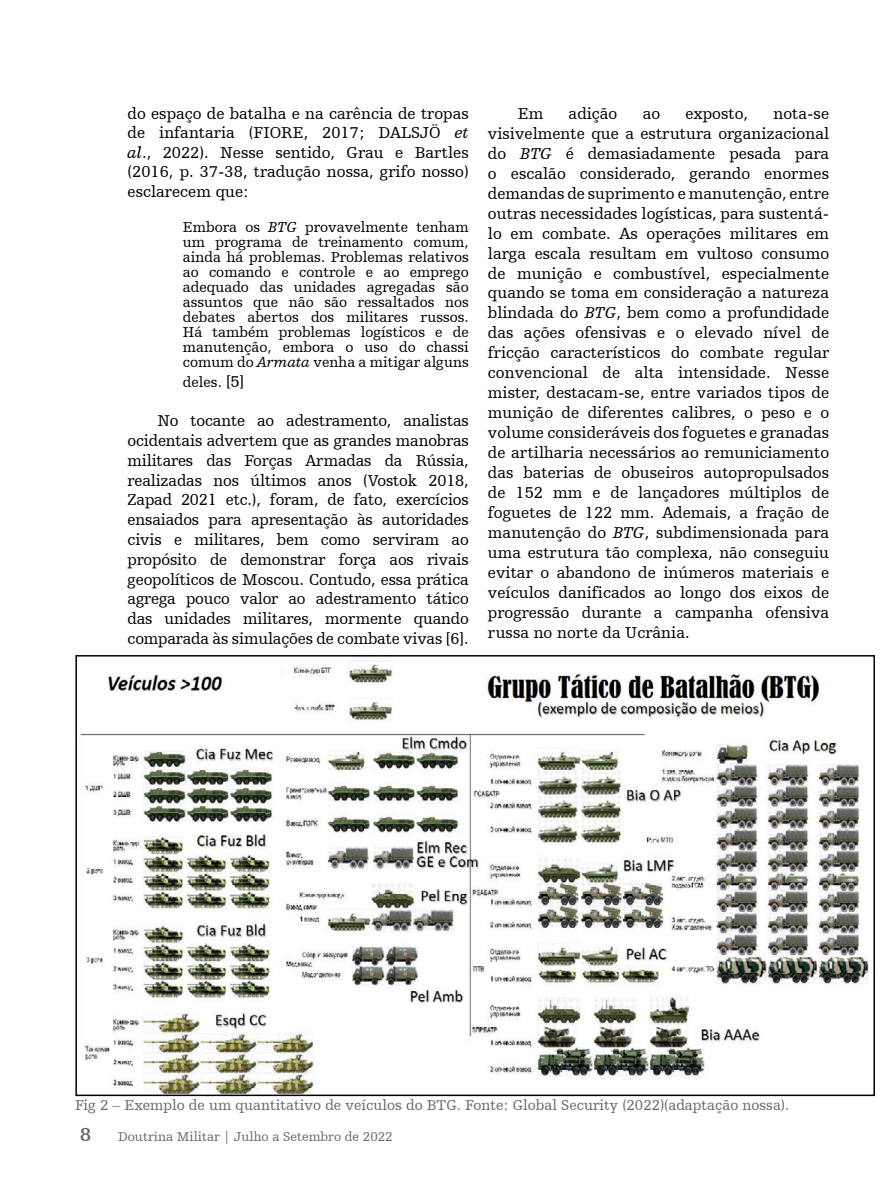
<style>
.page{position:relative;width:893px;height:1191px;background:#fff}
.page>*{position:absolute;margin:0;border:0;box-sizing:border-box;transform-origin:0 0}
.t1{font:700 19.5px "Humanist Slabserif 712 BT";color:#696969}
.t2{font:16.5px/20px "Humanist Slabserif 712 BT";color:#000;text-align:justify}
.t3{font:15px/15px "Humanist Slabserif 712 BT";color:#000;text-align:justify}
.t4{font:15px "Humanist Slabserif 712 BT";color:#696969}
.t5{font:13.35px "Humanist Slabserif 712 BT";color:#696969}
.s1{font-style:italic}
.s2{font-size:16.5px}
</style>
<div class="page">
<img style="left:80px;top:660px;width:789px;height:433px">
<div style="left:75px;top:655px;width:800px;height:441px;border:2px solid #000"></div>
<p class="t2" style="left:128px;top:103px;width:343px;line-height:19.5px">do espaço de batalha e na carência de tropas de infantaria (FIORE, 2017; DALSJÖ <span class="s1">et al</span>., 2022). Nesse sentido, Grau e Bartles (2016, p. 37-38, tradução nossa, grifo nosso) esclarecem que:</p>
<p class="t3" style="left:183px;top:219px;width:287px">Embora os <span class="s1">BTG</span> provavelmente tenham um programa de treinamento comum, ainda há problemas. Problemas relativos ao comando e controle e ao emprego adequado das unidades agregadas são assuntos que não são ressaltados nos debates abertos dos militares russos.<br>Há também problemas logísticos e de manutenção, embora o uso do chassi comum do <span class="s1">Armata</span> venha a mitigar alguns</p>
<p class="t3" style="left:183px;top:374px;width:63px">deles. <span class="s2">[5]</span></p>
<p class="t2" style="left:128px;top:410px;width:343px;text-indent:30px">No tocante ao adestramento, analistas ocidentais advertem que as grandes manobras militares das Forças Armadas da Rússia, realizadas nos últimos anos (Vostok 2018, Zapad 2021 etc.), foram, de fato, exercícios ensaiados para apresentação às autoridades civis e militares, bem como serviram ao propósito de demonstrar força aos rivais geopolíticos de Moscou. Contudo, essa prática agrega pouco valor ao adestramento tático das unidades militares, mormente quando comparada às simulações de combate vivas [6].</p>
<p class="t2" style="left:518px;top:103px;width:27px">Em</p>
<p class="t2" style="left:569px;top:103px;width:50px">adição</p>
<p class="t2" style="left:643px;top:103px;width:19px">ao</p>
<p class="t2" style="left:685px;top:103px;width:64px">exposto,</p>
<p class="t2" style="left:488px;top:103px;width:343px;text-indent:285px">nota-se visivelmente que a estrutura organizacional do <span class="s1">BTG</span> é demasiadamente pesada para o escalão considerado, gerando enormes demandas de suprimento e manutenção, entre outras necessidades logísticas, para sustentá&shy;lo em combate. As operações militares em larga escala resultam em vultoso consumo de munição e combustível, especialmente quando se toma em consideração a natureza blindada do <span class="s1">BTG</span>, bem como a profundidade das ações ofensivas e o elevado nível de fricção característicos do combate regular convencional de alta intensidade. Nesse mister, destacam-se, entre variados tipos de munição de diferentes calibres, o peso e o volume consideráveis dos foguetes e granadas de artilharia necessários ao remuniciamento das baterias de obuseiros autopropulsados de 152 mm e de lançadores múltiplos de foguetes de 122 mm. Ademais, a fração de manutenção do <span class="s1">BTG</span>, subdimensionada para uma estrutura tão complexa, não conseguiu evitar o abandono de inúmeros materiais e veículos danificados ao longo dos eixos de progressão durante a campanha ofensiva russa no norte da Ucrânia.</p>
<p class="t4" style="left:75px;top:1095px;width:716px">Fig 2 – Exemplo de um quantitativo de veículos do BTG. Fonte: Global Security (2022)(adaptação nossa).</p>
<p class="t1" style="left:80px;top:1122px;width:12px">8</p>
<p class="t5" style="left:118px;top:1128px;width:276px">Doutrina Militar | Julho a Setembro de 2022</p>
</div>
